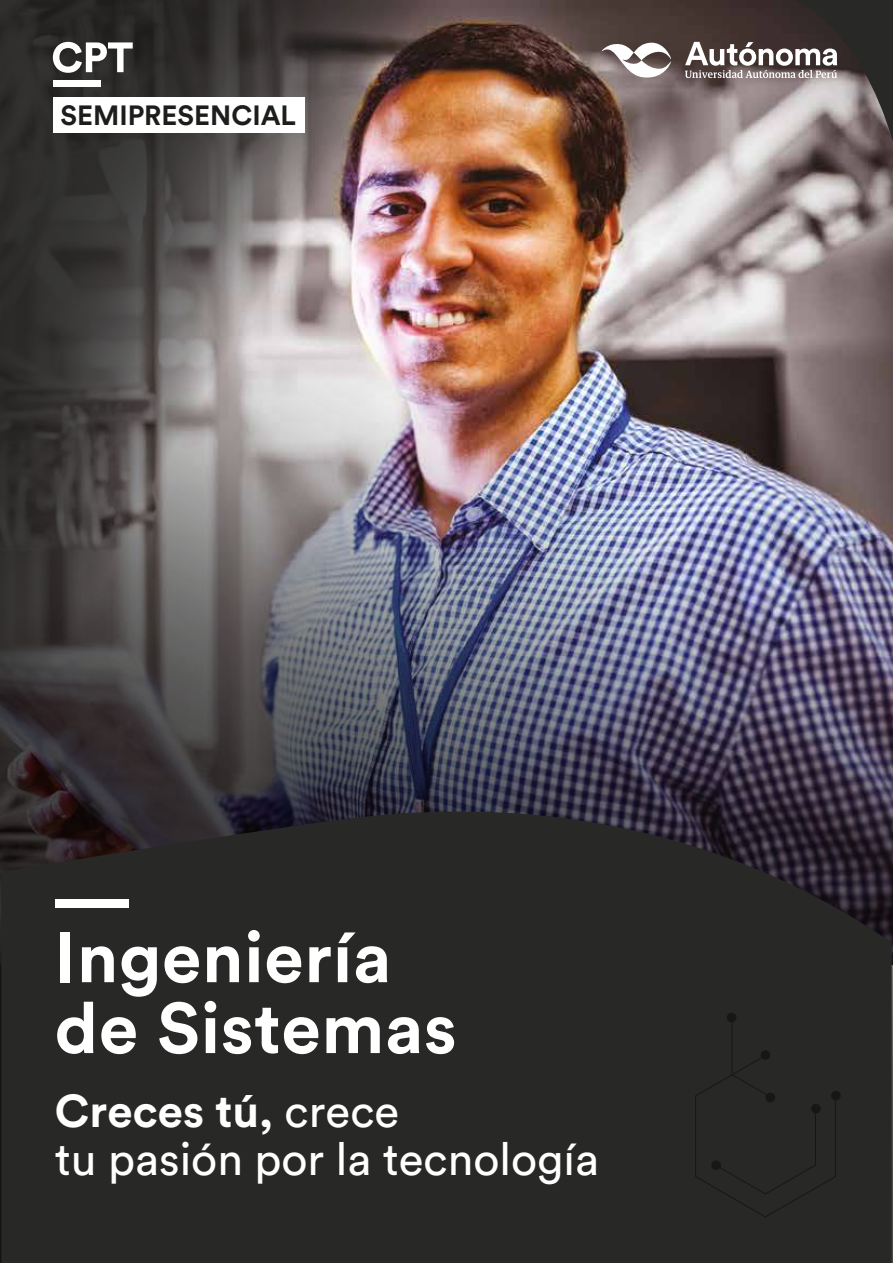
<style>
.page{position:relative;width:893px;height:1263px;background:#fff}
.page>*{position:absolute;margin:0;border:0;box-sizing:border-box;transform-origin:0 0}
.t1{font:700 70.95px/70.8px "Circular Std";letter-spacing:.01em;color:#fff}
.t2{font:45.6px/48.2px "Circular Std";color:#fff}
.t3{font:700 27.6px "Circular Std";color:#1d1d1b}
.s1{font-weight:700}
</style>
<div class="page">
<img style="left:0;top:0;width:893px;height:1263px">
<img style="left:0;top:0;width:525px;height:962px">
<svg style="left:1px;top:792px;width:891px;height:471px;fill:#282827"></svg>
<div style="left:727px;top:1012px;width:9px;height:10px;background:#171716;border-radius:50%"></div>
<div style="left:831px;top:1090px;width:10px;height:11px;background:#171716;border-radius:4px"></div>
<div style="left:695px;top:1017px;width:141px;height:200px;background:#282827"></div>
<div style="left:56px;top:899px;width:73px;height:8px;background:#fff"></div>
<div style="left:53px;top:97px;width:252px;height:35px;background:#fff"></div>
<div style="left:53px;top:80px;width:47px;height:7px;background:#fff"></div>
<svg style="left:53px;top:42px;width:80px;height:31px"></svg>
<svg style="left:602px;top:41px;width:69px;height:38px"></svg>
<svg style="left:685px;top:0;width:208px;height:144px"></svg>
<p class="t3" style="left:60px;top:97px;width:237px">SEMIPRESENCIAL</p>
<h1 class="t1" style="left:55px;top:920px;width:403px">Ingeniería de Sistemas</h1>
<p class="t2" style="left:55px;top:1086px;width:546px"><span class="s1">Creces tú,</span> crece<br>tu pasión por la tecnología</p>
</div>
